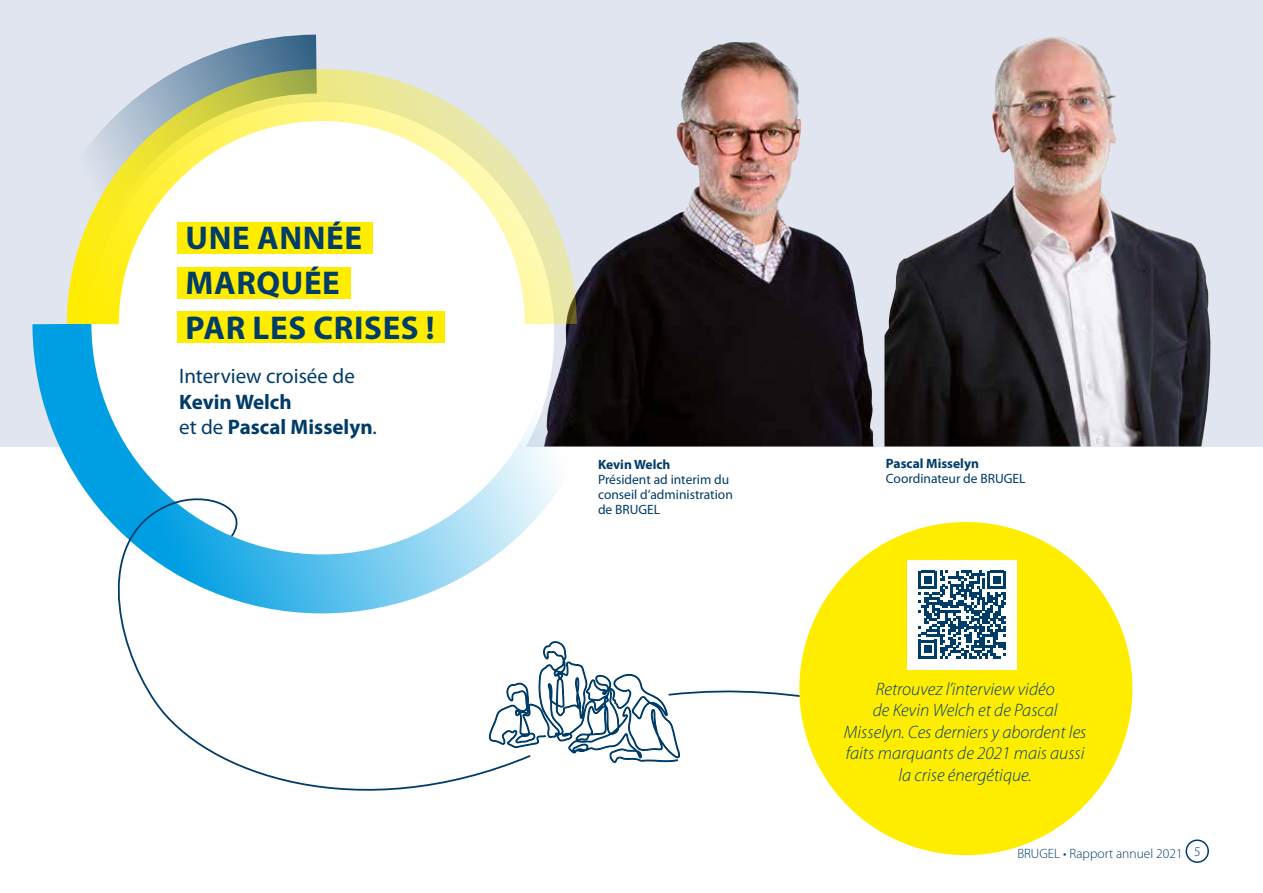
<style>
.page{position:relative;width:1263px;height:893px;background:#fff}
.page>*{position:absolute;margin:0;border:0;box-sizing:border-box;transform-origin:0 0}
.t1{font:700 33px/44.7px "Myriad Pro";letter-spacing:.02em;color:#003c68}
.t2{font:700 21px/25.5px "Myriad Pro";color:#003c68}
.t3{font:21px "Myriad Pro";color:#003c68}
.t4{font:italic 300 18px/21.6px "Myriad Pro";color:#003c68;text-align:center}
.t5{font:13.5px/15px "Myriad Pro";color:#003c68}
.t6{font:300 13.5px "Myriad Pro";color:#003c68}
.t7{font:700 13.5px "Myriad Pro";color:#003c68}
.s1{font-weight:400}
</style>
<div class="page">
<div style="left:0;top:0;width:1263px;height:446px;background:#e0e5ef"></div>
<img style="left:578px;top:42px;width:296px;height:404px">
<svg style="left:31px;top:322px;width:582px;height:201px"></svg>
<svg style="left:182px;top:34px;width:135px;height:34px"></svg>
<svg style="left:65px;top:68px;width:513px;height:258px"></svg>
<div style="left:177px;top:222px;width:196px;height:32px;background:#ffed00"></div>
<div style="left:177px;top:267px;width:174px;height:31px;background:#ffed00"></div>
<div style="left:177px;top:311px;width:267px;height:32px;background:#ffed00"></div>
<svg style="left:92px;top:490px;width:440px;height:301px"></svg>
<div style="left:799px;top:522px;width:333px;height:333px;background:#ffed00;border-radius:50%"></div>
<div style="left:908px;top:560px;width:109px;height:109px;background:#fff"></div>
<svg style="left:488px;top:571px;width:518px;height:210px"></svg>
<img style="left:884px;top:37px;width:326px;height:409px">
<div style="left:1185px;top:839px;width:24px;height:24px;border:2px solid #003c68;border-radius:50%"></div>
<h1 class="t1" style="left:185px;top:216px;width:251px">UNE ANNÉE<br>MARQUÉE<br>PAR LES CRISES !</h1>
<p class="t3" style="left:179px;top:365px;width:177px">Interview croisée de</p>
<p class="t2" style="left:179px;top:389px;width:199px">Kevin Welch<br><span class="s1">et de</span> Pascal Misselyn<span class="s1">.</span></p>
<p class="t7" style="left:598px;top:456px;width:74px">Kevin Welch</p>
<p class="t5" style="left:598px;top:472px;width:136px">Président ad interim du conseil d’administration de BRUGEL</p>
<p class="t7" style="left:886px;top:455px;width:95px">Pascal Misselyn</p>
<p class="t5" style="left:886px;top:471px;width:141px">Coordinateur de BRUGEL</p>
<p class="t4" style="left:844px;top:678px;width:244px">Retrouvez l’interview vidéo<br>de Kevin Welch et de Pascal<br>Misselyn. Ces derniers y abordent les faits marquants de 2021 mais aussi la crise énergétique.</p>
<p class="t6" style="left:1017px;top:846px;width:185px">BRUGEL • Rapport annuel 2021 5</p>
</div>
